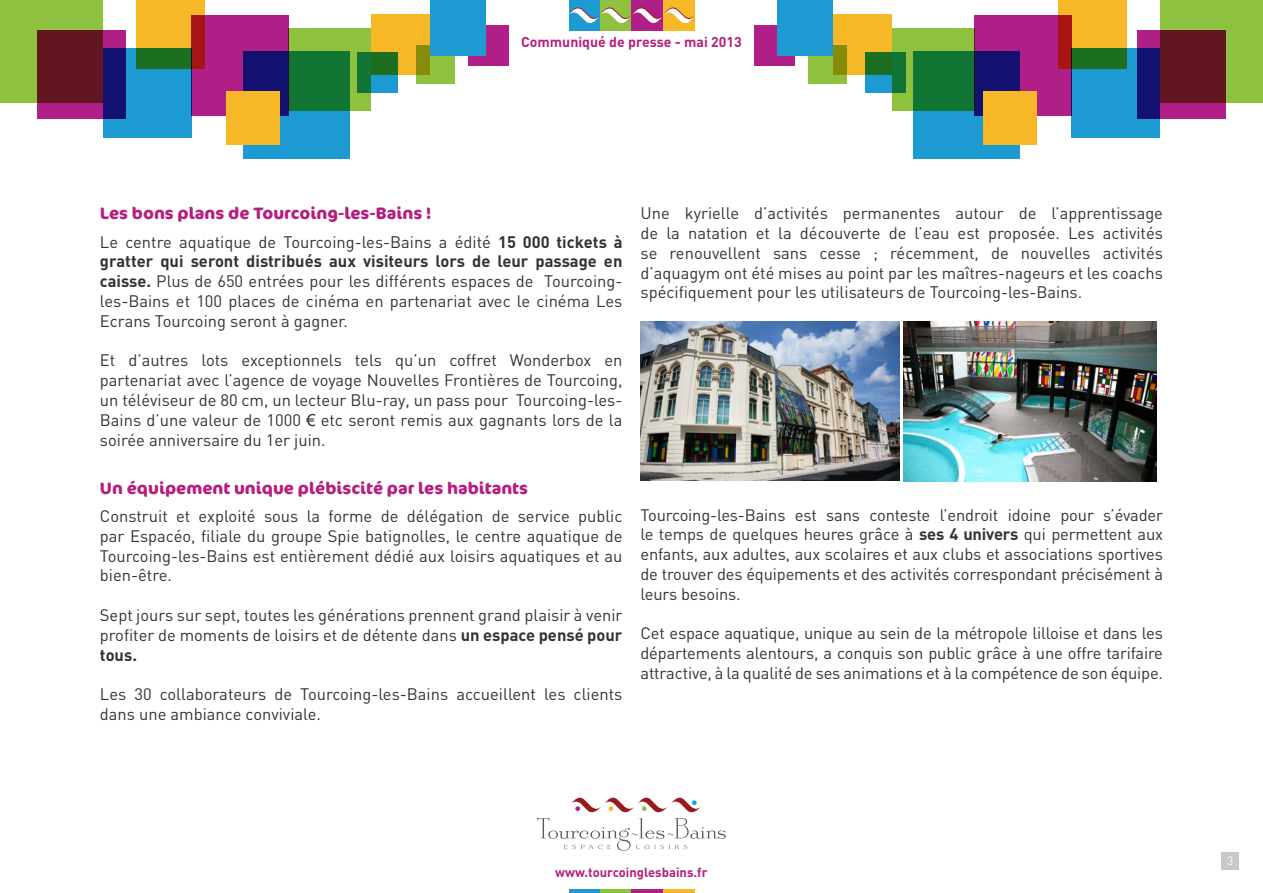
<style>
.page{position:relative;width:1263px;height:893px;background:#fff}
.page>*{position:absolute;margin:0;border:0;box-sizing:border-box;transform-origin:0 0}
.t1{font:16.5px/19.8px "DIN";color:#313335;text-align:justify}
.t2{font:700 16.5px "Cocon";color:#b51f7f}
.t3{font:700 14.1px "DIN";color:#b51f7f}
.t4{font:700 13.05px "DIN";color:#b51f7f}
.t5{font:12px "DIN";color:#fff}
.s1{font-weight:700}
.s2{font-family:"Arial"}
</style>
<div class="page">
<div style="left:569px;top:0;width:31px;height:31px;background:#1e9ad2"></div>
<div style="left:600px;top:0;width:32px;height:31px;background:#8ec13e"></div>
<div style="left:663px;top:0;width:31px;height:31px;background:#f6b827"></div>
<div style="left:632px;top:0;width:31px;height:31px;background:#b01e88"></div>
<svg style="left:569px;top:7px;width:125px;height:16px"></svg>
<div style="left:288px;top:28px;width:83px;height:83px;background:#8ec13e"></div>
<div style="left:416px;top:45px;width:38px;height:39px;background:#8ec13e"></div>
<div style="left:191px;top:16px;width:97px;height:100px;background:#b01e88"></div>
<div style="left:371px;top:15px;width:59px;height:60px;background:#f6b827"></div>
<svg style="left:243px;top:52px;width:107px;height:107px"></svg>
<div style="left:103px;top:48px;width:88px;height:89px;background:#1e9ad2"></div>
<svg style="left:357px;top:52px;width:41px;height:40px"></svg>
<div style="left:468px;top:25px;width:41px;height:41px;background:#b01e88"></div>
<div style="left:226px;top:91px;width:54px;height:54px;background:#f6b827"></div>
<div style="left:430px;top:0;width:56px;height:56px;background:#1e9ad2"></div>
<div style="left:0;top:0;width:103px;height:102px;background:#8ec13e"></div>
<svg style="left:37px;top:30px;width:89px;height:89px;fill:#621621"></svg>
<svg style="left:136px;top:0;width:69px;height:69px;fill:#f6b827"></svg>
<div style="left:892px;top:28px;width:82px;height:83px;background:#8ec13e"></div>
<div style="left:808px;top:45px;width:39px;height:39px;background:#8ec13e"></div>
<div style="left:974px;top:16px;width:97px;height:100px;background:#b01e88"></div>
<div style="left:833px;top:15px;width:59px;height:60px;background:#f6b827"></div>
<svg style="left:913px;top:52px;width:107px;height:107px"></svg>
<div style="left:1071px;top:48px;width:89px;height:89px;background:#1e9ad2"></div>
<svg style="left:865px;top:52px;width:41px;height:40px"></svg>
<div style="left:754px;top:25px;width:40px;height:41px;background:#b01e88"></div>
<div style="left:983px;top:91px;width:54px;height:54px;background:#f6b827"></div>
<div style="left:777px;top:0;width:56px;height:56px;background:#1e9ad2"></div>
<div style="left:1160px;top:0;width:103px;height:102px;background:#8ec13e"></div>
<svg style="left:1137px;top:30px;width:88px;height:89px;fill:#621621"></svg>
<svg style="left:1058px;top:0;width:69px;height:69px;fill:#f6b827"></svg>
<hr style="left:569px;top:889px;width:31px;height:4px;background:#1e9ad2">
<hr style="left:600px;top:889px;width:32px;height:4px;background:#8ec13e">
<hr style="left:663px;top:889px;width:31px;height:4px;background:#f6b827">
<hr style="left:632px;top:889px;width:31px;height:4px;background:#b01e88">
<svg style="left:537px;top:797px;width:189px;height:54px"></svg>
<div style="left:1221px;top:852px;width:18px;height:17px;background:#c7c8ca"></div>
<img style="left:640px;top:321px;width:259px;height:160px">
<img style="left:903px;top:322px;width:253px;height:159px">
<p class="t3" style="left:521px;top:33px;width:222px">Communiqué de presse - mai 2013</p>
<p class="t2" style="left:100px;top:204px;width:333px">Les bons plans de Tourcoing-les-Bains !</p>
<p class="t1" style="left:100px;top:231px;width:524px">Le centre aquatique de Tourcoing-les-Bains a édité <span class="s1">15 000 tickets à gratter qui seront distribués aux visiteurs lors de leur passage en caisse.</span> Plus de 650 entrées pour les différents espaces de Tourcoing&shy;les-Bains et 100 places de cinéma en partenariat avec le cinéma Les Ecrans Tourcoing seront à gagner.</p>
<p class="t1" style="left:100px;top:350px;width:524px">Et d’autres lots exceptionnels tels qu’un coffret Wonderbox en partenariat avec l’agence de voyage Nouvelles Frontières de Tourcoing, un téléviseur de 80 cm, un lecteur Blu-ray, un pass pour Tourcoing-les-Bains d’une valeur de 1000 <span class="s2">€</span> etc seront remis aux gagnants lors de la soirée anniversaire du 1er juin.</p>
<p class="t2" style="left:100px;top:478px;width:430px">Un équipement unique plébiscité par les habitants</p>
<p class="t1" style="left:100px;top:506px;width:524px">Construit et exploité sous la forme de délégation de service public par Espacéo, filiale du groupe Spie batignolles, le centre aquatique de Tourcoing-les-Bains est entièrement dédié aux loisirs aquatiques et au bien-être.</p>
<p class="t1" style="left:100px;top:605px;width:524px">Sept jours sur sept, toutes les générations prennent grand plaisir à venir profiter de moments de loisirs et de détente dans <span class="s1">un espace pensé pour tous.</span></p>
<p class="t1" style="left:100px;top:684px;width:524px">Les 30 collaborateurs de Tourcoing-les-Bains accueillent les clients dans une ambiance conviviale.</p>
<p class="t1" style="left:640px;top:203px;width:524px">Une kyrielle d’activités permanentes autour de l’apprentissage de la natation et la découverte de l’eau est proposée. Les activités se renouvellent sans cesse ; récemment, de nouvelles activités d’aquagym ont été mises au point par les maîtres-nageurs et les coachs spécifiquement pour les utilisateurs de Tourcoing-les-Bains.</p>
<p class="t1" style="left:640px;top:504px;width:524px">Tourcoing-les-Bains est sans conteste l’endroit idoine pour s’évader le temps de quelques heures grâce à <span class="s1">ses 4 univers</span> qui permettent aux enfants, aux adultes, aux scolaires et aux clubs et associations sportives de trouver des équipements et des activités correspondant précisément à leurs besoins.</p>
<p class="t1" style="left:640px;top:623px;width:524px">Cet espace aquatique, unique au sein de la métropole lilloise et dans les départements alentours, a conquis son public grâce à une offre tarifaire attractive, à la qualité de ses animations et à la compétence de son équipe.</p>
<p class="t4" style="left:555px;top:864px;width:154px">www.tourcoinglesbains.fr</p>
<p class="t5" style="left:1227px;top:853px;width:8px">3</p>
</div>
